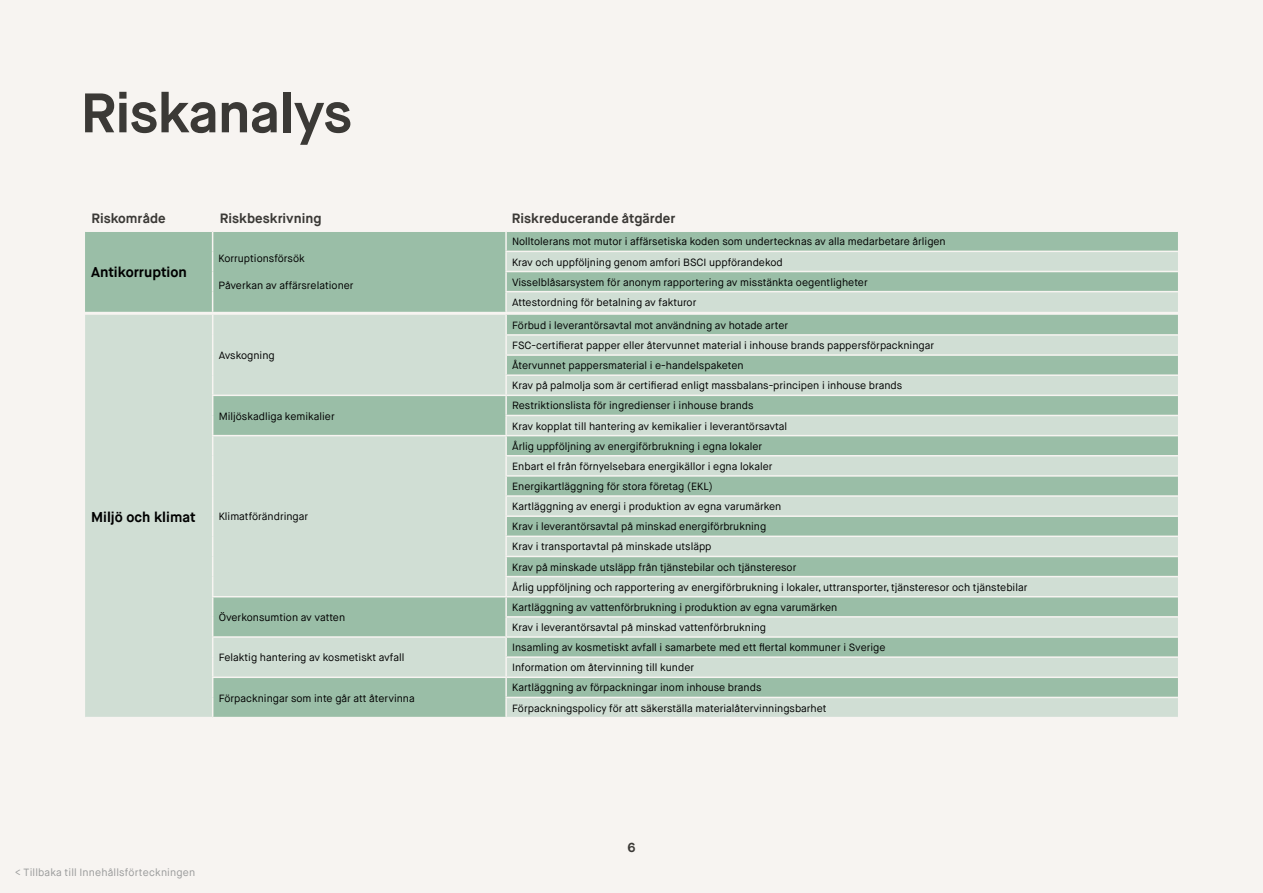
<style>
.page{position:relative;width:1263px;height:893px;background:#f7f4f1}
.page>*{position:absolute;margin:0;border:0;box-sizing:border-box;transform-origin:0 0}
.t1{font:700 55.5px "Maison Neue";letter-spacing:-.015em;color:#3b3936}
.t2{font:700 14.25px "Maison Neue";color:#000}
.t3{font:700 13.5px "Maison Neue";letter-spacing:.005em;color:#3b3936}
.t4{font:700 13.05px "Maison Neue";color:#3b3936}
.t5{font:10.5px/20.1px "Maison Neue";color:#000}
.t6{font:10.5px "Maison Neue";letter-spacing:.015em;color:#9a9b9b}
</style>
<div class="page">
<div style="left:85px;top:315px;width:127px;height:402px;background:#d0ded4"></div>
<svg style="left:213px;top:315px;width:292px;height:402px;background:#c0d4c7"></svg>
<hr style="left:212px;top:395px;width:294px;height:1px;background:#f7f4f1">
<hr style="left:212px;top:435px;width:294px;height:1px;background:#f7f4f1">
<hr style="left:212px;top:596px;width:294px;height:1px;background:#f7f4f1">
<hr style="left:212px;top:636px;width:294px;height:2px;background:#f7f4f1">
<hr style="left:212px;top:676px;width:294px;height:2px;background:#f7f4f1">
<div style="left:85px;top:232px;width:420px;height:80px;background:#9abea7"></div>
<svg style="left:505px;top:232px;width:673px;height:485px;background:#b9d0c1"></svg>
<svg style="left:212px;top:232px;width:1px;height:466px"></svg>
<hr style="left:505px;top:291px;width:673px;height:1px;background:#f7f4f1">
<hr style="left:505px;top:292px;width:2px;height:20px;background:#f7f4f1">
<h1 class="t1" style="left:81px;top:78px;width:273px">Riskanalys</h1>
<p class="t3" style="left:91px;top:210px;width:76px">Riskområde</p>
<h2 class="t2" style="left:91px;top:263px;width:97px">Antikorruption</h2>
<h2 class="t2" style="left:91px;top:508px;width:106px">Miljö och klimat</h2>
<p class="t3" style="left:220px;top:210px;width:103px">Riskbeskrivning</p>
<p class="t3" style="left:512px;top:210px;width:165px">Riskreducerande åtgärder</p>
<p class="t5" style="left:219px;top:248px;width:88px">Korruptionsförsök</p>
<p class="t5" style="left:219px;top:276px;width:136px">Påverkan av affärsrelationer</p>
<p class="t5" style="left:219px;top:346px;width:58px">Avskogning</p>
<p class="t5" style="left:512px;top:232px;width:435px">Nolltolerans mot mutor i affärsetiska koden som undertecknas av alla medarbetare årligen Krav och uppföljning genom amfori BSCI uppförandekod<br>Visselblåsarsystem för anonym rapportering av misstänkta oegentligheter<br>Attestordning för betalning av fakturor</p>
<p class="t5" style="left:512px;top:315px;width:423px">Förbud i leverantörsavtal mot användning av hotade arter<br>FSC-certifierat papper eller återvunnet material i inhouse brands pappersförpackningar Återvunnet pappersmaterial i e-handelspaketen<br>Krav på palmolja som är certifierad enligt massbalans-principen i inhouse brands</p>
<p class="t5" style="left:219px;top:406px;width:118px">Miljöskadliga kemikalier</p>
<p class="t5" style="left:512px;top:396px;width:277px">Restriktionslista för ingredienser i inhouse brands<br>Krav kopplat till hantering av kemikalier i leverantörsavtal</p>
<p class="t5" style="left:219px;top:507px;width:91px">Klimatförändringar</p>
<p class="t5" style="left:512px;top:436px;width:517px">Årlig uppföljning av energiförbrukning i egna lokaler<br>Enbart el från förnyelsebara energikällor i egna lokaler<br>Energikartläggning för stora företag (EKL)<br>Kartläggning av energi i produktion av egna varumärken<br>Krav i leverantörsavtal på minskad energiförbrukning<br>Krav i transportavtal på minskade utsläpp<br>Krav på minskade utsläpp från tjänstebilar och tjänsteresor<br>Årlig uppföljning och rapportering av energiförbrukning i lokaler, uttransporter, tjänsteresor och tjänstebilar</p>
<p class="t5" style="left:219px;top:607px;width:128px">Överkonsumtion av vatten</p>
<p class="t5" style="left:512px;top:597px;width:327px">Kartläggning av vattenförbrukning i produktion av egna varumärken<br>Krav i leverantörsavtal på minskad vattenförbrukning</p>
<p class="t5" style="left:219px;top:648px;width:187px">Felaktig hantering av kosmetiskt avfall</p>
<p class="t5" style="left:512px;top:638px;width:375px">Insamling av kosmetiskt avfall i samarbete med ett flertal kommuner i Sverige<br>Information om återvinning till kunder</p>
<p class="t5" style="left:219px;top:688px;width:198px">Förpackningar som inte går att återvinna</p>
<p class="t5" style="left:512px;top:678px;width:316px">Kartläggning av förpackningar inom inhouse brands<br>Förpackningspolicy för att säkerställa materialåtervinningsbarhet</p>
<p class="t6" style="left:15px;top:865px;width:181px">&lt; Tillbaka till Innehållsförteckningen</p>
<p class="t4" style="left:627px;top:839px;width:10px">6</p>
</div>
